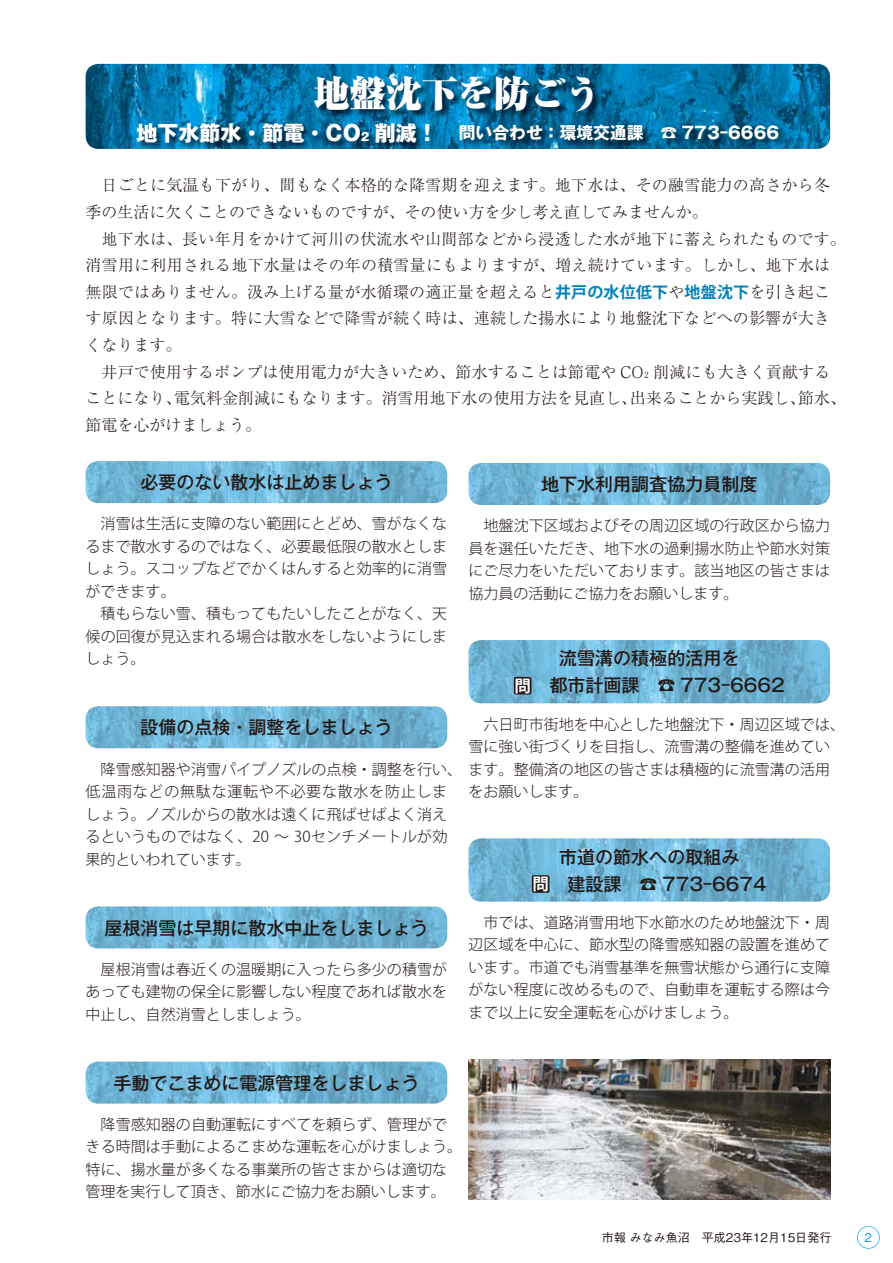
<style>
.page{position:relative;width:893px;height:1263px;background:#fff}
.page>*{position:absolute;margin:0;border:0;box-sizing:border-box;transform-origin:0 0}
.t1{font:36px "Ryumin Pro Ultra 90 pv RKSJ H";color:#fff}
.t2{font:18px/27px "Gothic MB101 Pro Medium 90 pv RKSJ H";color:#231916;text-align:center}
.t3{font:16.8px "Gothic MB101 Pro Bold 90 pv RKSJ H";color:#fff}
.t4{font:15.9px "Ryumin Pro Light 90 pv RKSJ V";letter-spacing:.015em;color:#231916}
.t5{font:15px/22.5px "Koz Go Pro Light 90 pv RKSJ V";letter-spacing:.005em;color:#231916}
.t6{font:12px "Gothic BBB Pro Medium 90 pv RKSJ H";color:#231916}
.t7{font:12px "Gothic BBB Pro Medium 90 pv RKSJ H";color:#00a1e9}
.s1{font-family:"Gothic MB101 Pro Heavy 90 pv RKSJ H";font-size:21px}
.s2{font-family:"Koz Go Pro Bold 90 pv RKSJ H";color:#0082ba}
.s3{font-family:"Koz Go Pro Bold 90 pv RKSJ H";font-size:16.5px;color:#fff}
</style>
<div class="page">
<img style="left:86px;top:64px;width:744px;height:85px">
<img style="left:468px;top:1059px;width:362px;height:140px">
<img style="left:314px;top:75px;width:286px;height:45px">
<img style="left:136px;top:122px;width:650px;height:27px">
<img style="left:86px;top:461px;width:361px;height:42px">
<img style="left:86px;top:706px;width:361px;height:42px">
<img style="left:86px;top:906px;width:361px;height:42px">
<img style="left:86px;top:1062px;width:361px;height:42px">
<img style="left:468px;top:463px;width:362px;height:42px">
<img style="left:468px;top:640px;width:362px;height:63px">
<div style="left:514px;top:677px;width:17px;height:17px;background:#231916;border-radius:2px"></div>
<img style="left:468px;top:838px;width:362px;height:64px">
<div style="left:532px;top:875px;width:17px;height:18px;background:#231916;border-radius:2px"></div>
<svg style="left:857px;top:1226px;width:22px;height:23px"></svg>
<p class="t1" style="left:314px;top:80px;width:289px">地盤沈下を防ごう</p>
<p class="t3" style="left:136px;top:126px;width:644px"><span class="s1">地下水節水・節電・CO₂ 削減！</span> 問い合わせ：環境交通課　☎ 773-6666</p>
<p class="t4" style="left:102px;top:180px;width:729px">日ごとに気温も下がり、間もなく本格的な降雪期を迎えます。地下水は、その融雪能力の高さから冬</p>
<p class="t4" style="left:86px;top:206px;width:623px">季の生活に欠くことのできないものですが、その使い方を少し考え直してみませんか。</p>
<p class="t4" style="left:102px;top:233px;width:745px">地下水は、長い年月をかけて河川の伏流水や山間部などから浸透した水が地下に蓄えられたものです。</p>
<p class="t4" style="left:86px;top:259px;width:746px">消雪用に利用される地下水量はその年の積雪量にもよりますが、増え続けています。しかし、地下水は</p>
<p class="t4" style="left:86px;top:286px;width:746px">無限ではありません。汲み上げる量が水循環の適正量を超えると<span class="s2">井戸の水位低下</span>や<span class="s2">地盤沈下</span>を引き起こ</p>
<p class="t4" style="left:86px;top:312px;width:745px">す原因となります。特に大雪などで降雪が続く時は、連続した揚水により地盤沈下などへの影響が大き</p>
<p class="t4" style="left:86px;top:339px;width:97px">くなります。</p>
<p class="t4" style="left:102px;top:366px;width:730px">井戸で使用するポンプは使用電力が大きいため、節水することは節電や CO₂ 削減にも大きく貢献する</p>
<p class="t4" style="left:86px;top:392px;width:762px">ことになり、電気料金削減にもなります。消雪用地下水の使用方法を見直し、出来ることから実践し、節水、</p>
<p class="t4" style="left:86px;top:419px;width:177px">節電を心がけましょう。</p>
<p class="t2" style="left:140px;top:471px;width:253px">必要のない散水は止めましょう</p>
<p class="t5" style="left:101px;top:514px;width:348px">消雪は生活に支障のない範囲にとどめ、雪がなくな</p>
<p class="t5" style="left:86px;top:537px;width:363px">るまで散水するのではなく、必要最低限の散水としま</p>
<p class="t5" style="left:86px;top:559px;width:363px">しょう。スコップなどでかくはんすると効率的に消雪</p>
<p class="t5" style="left:86px;top:582px;width:91px">ができます。</p>
<p class="t5" style="left:101px;top:604px;width:348px">積もらない雪、積もってもたいしたことがなく、天</p>
<p class="t5" style="left:86px;top:627px;width:363px">候の回復が見込まれる場合は散水をしないようにしま</p>
<p class="t5" style="left:86px;top:649px;width:61px">しょう。</p>
<p class="t2" style="left:541px;top:473px;width:217px">地下水利用調査協力員制度</p>
<p class="t5" style="left:468px;top:516px;width:363px;text-align:justify;text-indent:15px">地盤沈下区域およびその周辺区域の行政区から協力員を選任いただき、地下水の過剰揚水防止や節水対策にご尽力をいただいております。該当地区の皆さまは協力員の活動にご協力をお願いします。</p>
<p class="t2" style="left:514px;top:647px;width:272px">流雪溝の積極的活用を<br><span class="s3">問</span>　都市計画課　☎ 773-6662</p>
<p class="t5" style="left:468px;top:715px;width:378px;text-indent:15px">六日町市街地を中心とした地盤沈下・周辺区域では、雪に強い街づくりを目指し、流雪溝の整備を進めてい</p>
<p class="t5" style="left:468px;top:782px;width:121px">をお願いします。</p>
<p class="t2" style="left:140px;top:717px;width:253px">設備の点検・調整をしましょう</p>
<p class="t5" style="left:86px;top:760px;width:746px;text-indent:15px">降雪感知器や消雪パイプノズルの点検・調整を行い、ます。整備済の地区の皆さまは積極的に流雪溝の活用低温雨などの無駄な運転や不必要な散水を防止しま<br>しょう。ノズルからの散水は遠くに飛ばせばよく消え<br>るというものではなく、20 ～ 30センチメートルが効<br>果的といわれています。</p>
<p class="t2" style="left:532px;top:846px;width:236px">市道の節水への取組み<br><span class="s3">問</span>　建設課　☎ 773-6674</p>
<p class="t2" style="left:104px;top:917px;width:325px">屋根消雪は早期に散水中止をしましょう</p>
<p class="t5" style="left:86px;top:960px;width:363px;text-align:justify;text-indent:15px">屋根消雪は春近くの温暖期に入ったら多少の積雪があっても建物の保全に影響しない程度であれば散水を中止し、自然消雪としましょう。</p>
<p class="t5" style="left:468px;top:913px;width:363px;text-align:justify;text-indent:15px">市では、道路消雪用地下水節水のため地盤沈下・周辺区域を中心に、節水型の降雪感知器の設置を進めています。市道でも消雪基準を無雪状態から通行に支障がない程度に改めるもので、自動車を運転する際は今まで以上に安全運転を心がけましょう。</p>
<p class="t2" style="left:113px;top:1072px;width:307px">手動でこまめに電源管理をしましょう</p>
<p class="t5" style="left:86px;top:1115px;width:378px;text-indent:15px">降雪感知器の自動運転にすべてを頼らず、管理ができる時間は手動によるこまめな運転を心がけましょう。特に、揚水量が多くなる事業所の皆さまからは適切な管理を実行して頂き、節水にご協力をお願いします。</p>
<p class="t6" style="left:602px;top:1233px;width:231px">市報 みなみ魚沼　平成23年12月15日発行</p>
<p class="t7" style="left:864px;top:1233px;width:9px">2</p>
</div>
